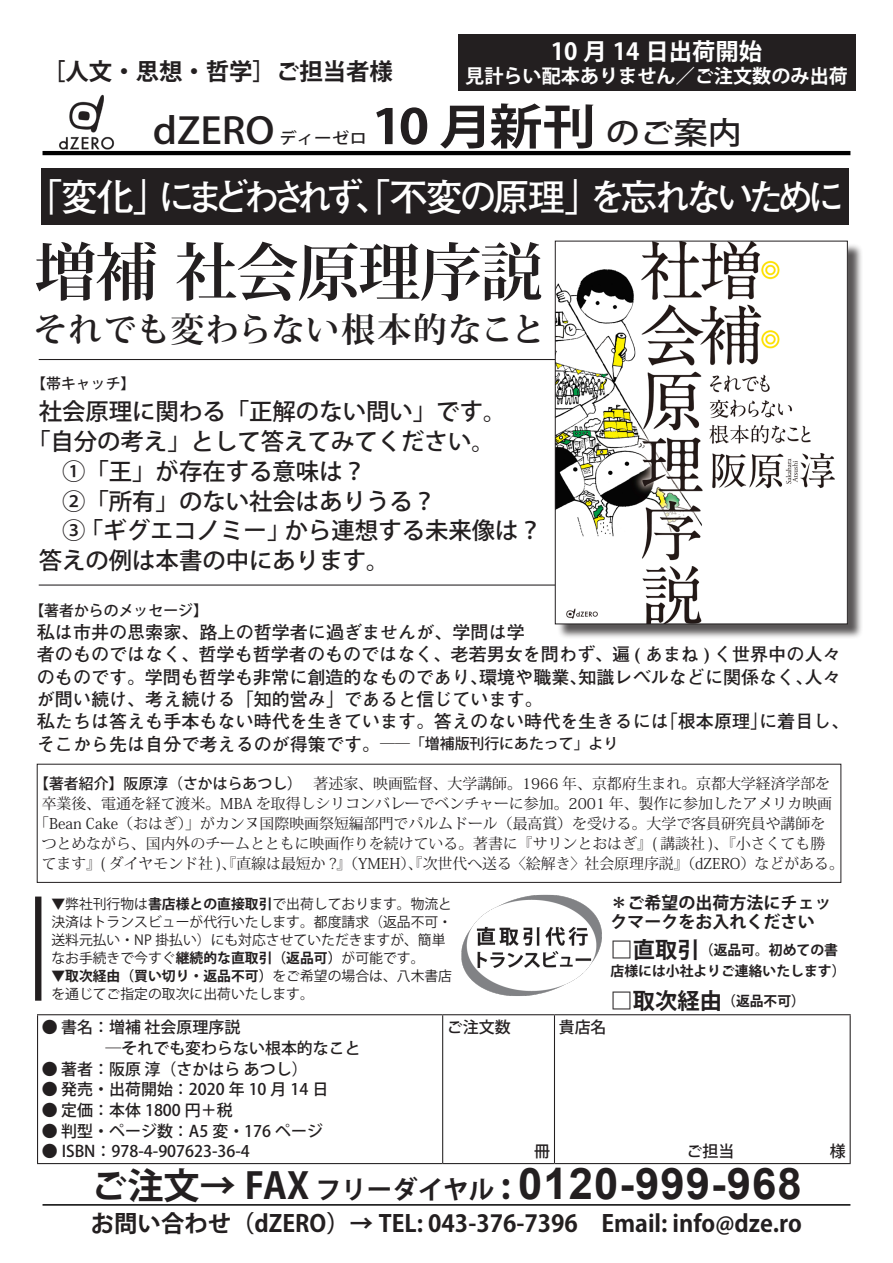
<style>
.page{position:relative;width:893px;height:1263px;background:#fff}
.page>*{position:absolute;margin:0;border:0;box-sizing:border-box;transform-origin:0 0}
.t1{font:700 62.7px "Koz Min Pr 6 N";letter-spacing:-.025em;color:#231f20}
.t2{font:700 47.85px "Koz Go Pr 6 N";color:#231f20;scale:1.11 1}
.t3{font:700 43.65px "Arial";letter-spacing:.025em;color:#231f20}
.t4{font:700 37.2px "Futo Go B101 Pr 6 N";letter-spacing:-.18em;color:#fff}
.t5{font:700 37.2px "Futo Go B101 Pr 6 N";letter-spacing:-.24em;color:#fff}
.t6{font:700 36.15px "Koz Go Pro";color:#231f20}
.t7{font:500 36.15px "Koz Go Pr 6 N";color:#231f20;scale:1.11 1}
.t8{font:700 34.05px "Koz Min Pr 6 N";letter-spacing:.015em;color:#231f20}
.t9{font:500 30.75px "Koz Go Pr 6 N";color:#231f20;scale:1.11 1}
.t10{font:700 25.5px "Koz Go Pro";color:#231f20}
.t11{font:500 23.4px "Koz Go Pro";color:#231f20}
.t12{font:700 23.4px "Koz Go Pro";color:#231f20}
.t13{font:700 23.4px "Koz Go Pro";color:#fff}
.t14{font:700 22.35px "Koz Go Pro";color:#231f20}
.t15{font:700 19.2px "Koz Go Pro";color:#fff}
.t16{font:700 18px/22.4px "Futo Go B101 Pr 6 N";color:#231f20}
.t17{font:700 16.95px/19.2px "Koz Go Pro";color:#231f20}
.t18{font:500 15.9px "Koz Go Pr 6 N";color:#231f20}
.t19{font:500 15.9px "Koz Go Pr 6 N";color:#231f20;scale:1.11 1}
.t20{font:14.85px "Koz Min Pr 6 N";color:#231f20}
.t21{font:500 14.85px "Koz Go Pro";color:#231f20}
.t22{font:13.8px/18.1px "Koz Go Pro";color:#231f20}
.t23{font:700 13.8px "Koz Go Pro";color:#231f20}
.s1{font-family:"Futo Go B101 Pr 6 N";font-weight:700;font-size:18px}
.s2{font-family:"Koz Go Pro";font-weight:500}
.s3{font-weight:700}
</style>
<div class="page">
<hr style="left:39px;top:584px;width:808px;height:2px;background:#231f20">
<hr style="left:43px;top:151px;width:807px;height:4px;background:#000">
<div style="left:35px;top:896px;width:6px;height:105px;background:#231f20"></div>
<img style="left:461px;top:894px;width:141px;height:102px">
<img style="left:49px;top:94px;width:74px;height:62px">
<div style="left:458px;top:34px;width:397px;height:57px;background:#231f20"></div>
<hr style="left:39px;top:359px;width:808px;height:1px;background:#231f20">
<hr style="left:43px;top:1204px;width:807px;height:1px;background:#000">
<hr style="left:37px;top:1014px;width:406px;height:1px;background:#231f20">
<hr style="left:37px;top:1015px;width:1px;height:148px;background:#231f20">
<hr style="left:443px;top:1014px;width:111px;height:1px;background:#231f20">
<hr style="left:442px;top:1015px;width:1px;height:148px;background:#231f20">
<hr style="left:554px;top:1014px;width:297px;height:1px;background:#231f20">
<hr style="left:554px;top:1015px;width:1px;height:148px;background:#231f20">
<hr style="left:850px;top:1015px;width:1px;height:148px;background:#231f20">
<hr style="left:37px;top:1163px;width:406px;height:1px;background:#231f20">
<hr style="left:443px;top:1163px;width:111px;height:1px;background:#231f20">
<hr style="left:554px;top:1163px;width:297px;height:1px;background:#231f20">
<div style="left:41px;top:168px;width:808px;height:57px;background:#231f20"></div>
<div style="left:557px;top:243px;width:306px;height:397px;background:#231f20;opacity:.75"></div>
<img style="left:557px;top:243px;width:289px;height:379px">
<div style="left:555px;top:241px;width:293px;height:383px;border:1px solid #231f20"></div>
<p class="t12" style="left:42px;top:56px;width:352px">［人文・思想・哲学］ご担当者様</p>
<p class="t13" style="left:551px;top:37px;width:213px">10 月 14 日出荷開始</p>
<p class="t15" style="left:465px;top:64px;width:384px">見計らい配本ありません／ご注文数のみ出荷</p>
<p class="t7" style="left:153px;top:111px;width:111px">dZERO</p>
<p class="t19" style="left:279px;top:129px;width:81px">ディーゼロ</p>
<p class="t2" style="left:372px;top:100px;width:203px">10 月新刊</p>
<p class="t9" style="left:606px;top:116px;width:124px">のご案内</p>
<p class="t5" style="left:158px;top:167px;width:206px">にまどわされず</p>
<p class="t4" style="left:26px;top:167px;width:146px">「変化」</p>
<p class="t1" style="left:34px;top:237px;width:510px">増補社会原理序説</p>
<p class="t8" style="left:34px;top:311px;width:513px">それでも変わらない根本的なこと</p>
<p class="t4" style="left:354px;top:167px;width:249px">、「不変の原理」</p>
<p class="t21" style="left:31px;top:374px;width:106px">【帯キャッチ【</p>
<p class="t11" style="left:39px;top:397px;width:469px">社会原理に関わる「正解のない問い」です。</p>
<p class="t11" style="left:27px;top:426px;width:469px">「自分の考え」として答えてみてください。</p>
<p class="t11" style="left:39px;top:456px;width:329px">　①「王」が存在する意味は?</p>
<p class="t11" style="left:39px;top:486px;width:399px">　②「所有」のない社会はありうる?</p>
<p class="t11" style="left:285px;top:516px;width:259px">から連想する未来像は?</p>
<p class="t11" style="left:39px;top:516px;width:253px">　③「ギグエコノミー」</p>
<p class="t11" style="left:39px;top:545px;width:352px">答えの例は本書の中にあります。</p>
<p class="t4" style="left:589px;top:167px;width:257px">を忘れないために</p>
<p class="t21" style="left:29px;top:600px;width:180px">【著者からのメッセージ【</p>
<p class="t16" style="left:37px;top:620px;width:489px">私は市井の思索家、路上の哲学者に過ぎませんが、学問は学</p>
<p class="t16" style="left:37px;top:643px;width:805px">者のものではなく、哲学も哲学者のものではなく、老若男女を問わず、遍 ( あまね ) く世界中の人々</p>
<p class="t16" style="left:804px;top:665px;width:38px">人々</p>
<p class="t16" style="left:578px;top:665px;width:236px">知識レベルなどに関係なく、</p>
<p class="t16" style="left:37px;top:665px;width:507px">のものです。学問も哲学も非常に創造的なものであり、<br>が問い続け、考え続ける「知的営み」であると信じています。</p>
<p class="t16" style="left:479px;top:665px;width:110px">環境や職業、</p>
<p class="t16" style="left:660px;top:710px;width:110px">「根本原理」</p>
<p class="t16" style="left:37px;top:710px;width:633px">私たちは答えも手本もない時代を生きています。答えのない時代を生きるには</p>
<p class="t21" style="left:362px;top:734px;width:258px"><span class="s1">。</span>――「増補版刊行にあたって」より</p>
<p class="t16" style="left:759px;top:710px;width:92px">に着目し、</p>
<p class="t16" style="left:37px;top:732px;width:327px">そこから先は自分で考えるのが得策です</p>
<p class="t20" style="left:34px;top:775px;width:797px"><span class="s2">【著者紹介】阪原淳（さかはらあつし）　</span>著述家、映画監督、大学講師。1966 年、京都府生まれ。京都大学経済学部を</p>
<p class="t20" style="left:42px;top:795px;width:792px">卒業後、電通を経て渡米。MBA を取得しシリコンバレーでベンチャーに参加。2001 年、製作に参加したアメリカ映画</p>
<p class="t20" style="left:34px;top:815px;width:792px">「Bean Cake（おはぎ）」がカンヌ国際映画祭短編部門でパルムドール（最高賞）を受ける。大学で客員研究員や講師を</p>
<p class="t20" style="left:42px;top:835px;width:785px">つとめながら、国内外のチームとともに映画作りを続けている。著書に『サリンとおはぎ』( 講談社 )、『小さくても勝</p>
<p class="t20" style="left:42px;top:855px;width:804px">てます』( ダイヤモンド社 )、『直線は最短か ?』（YMEH）、『次世代へ送る〈絵解き〉社会原理序説』（dZERO）などがある。</p>
<p class="t22" style="left:51px;top:895px;width:402px">▼弊社刊行物は<span class="s3">書店様との直接取引</span>で出荷しております。物流と決済はトランスビューが代行いたします。都度請求（返品不可・送料元払い・NP 掛払い）にも対応させていただきますが、簡単なお手続きで今すぐ<span class="s3">継続的な直取引（返品可）</span>が可能です。</p>
<p class="t22" style="left:51px;top:967px;width:402px"><span class="s3">▼取次経由（買い切り・返品不可）</span>をご希望の場合は、八木書店を通じてご指定の取次に出荷いたします。</p>
<p class="t18" style="left:42px;top:1018px;width:200px">● 書名：増補社会原理序説</p>
<p class="t18" style="left:42px;top:1039px;width:320px">　　　　―それでも変わらない根本的なこと</p>
<p class="t18" style="left:42px;top:1060px;width:267px">● 著者：阪原淳（さかはらあつし(</p>
<p class="t18" style="left:42px;top:1080px;width:288px">● 発売・出荷開始：2020 年 10 月 14 日</p>
<p class="t18" style="left:42px;top:1101px;width:192px">● 定価：本体 1800 円＋税</p>
<p class="t18" style="left:42px;top:1122px;width:283px">● 判型・ページ数：A5 変・176 ページ</p>
<p class="t18" style="left:42px;top:1142px;width:210px">● ISBN：978-4-907623-36-4</p>
<p class="t18" style="left:447px;top:1018px;width:65px">ご注文数</p>
<p class="t17" style="left:611px;top:894px;width:223px">＊ご希望の出荷方法にチェックマークをお入れください</p>
<p class="t23" style="left:700px;top:941px;width:140px">（返品可。初めての書</p>
<p class="t14" style="left:611px;top:936px;width:91px">□直取引</p>
<p class="t23" style="left:611px;top:962px;width:236px">店様には小社よりご連絡いたします(</p>
<p class="t23" style="left:722px;top:992px;width:84px">（返品不可(</p>
<p class="t14" style="left:611px;top:987px;width:113px">□取次経由</p>
<p class="t18" style="left:559px;top:1018px;width:49px">貴店名</p>
<p class="t18" style="left:534px;top:1142px;width:17px">冊</p>
<p class="t3" style="left:518px;top:1153px;width:285px">0120-999-968</p>
<p class="t6" style="left:91px;top:1163px;width:220px">ご注文→ FAX</p>
<p class="t12" style="left:91px;top:1208px;width:713px">お問い合わせ（dZERO）→ TEL: 043-376-7396　Email: info@dze.ro</p>
<p class="t10" style="left:316px;top:1174px;width:180px">フリーダイヤル</p>
<p class="t6" style="left:501px;top:1163px;width:11px">:</p>
</div>
